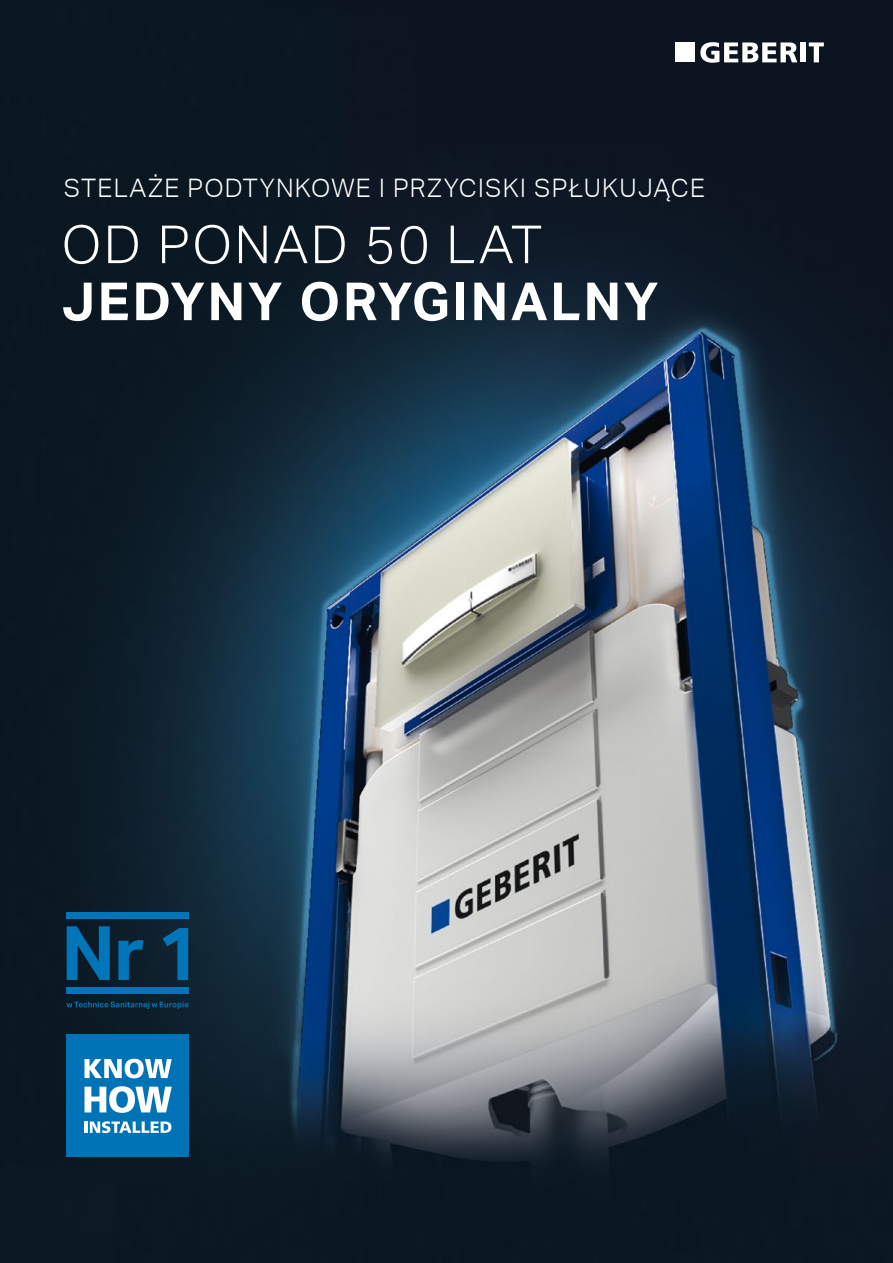
<style>
.page{position:relative;width:893px;height:1263px;background:#fff}
.page>*{position:absolute;margin:0;border:0;box-sizing:border-box;transform-origin:0 0}
.t1{font:700 52.5px "Aktiv Grotesk Geberit";letter-spacing:.05em;color:#fff}
.t2{font:300 52.5px "Aktiv Grotesk Geberit";letter-spacing:.05em;color:#fff}
.t3{font:300 25.5px "Aktiv Grotesk Geberit";letter-spacing:.05em;color:#fff}
</style>
<div class="page">
<img style="left:0;top:0;width:893px;height:1263px">
<svg style="left:700px;top:42px;width:97px;height:21px"></svg>
<div style="left:801px;top:42px;width:5px;height:20px;background:#fff"></div>
<svg style="left:809px;top:42px;width:15px;height:20px"></svg>
<div style="left:675px;top:42px;width:20px;height:20px;background:#fff"></div>
<div style="left:66px;top:1034px;width:123px;height:123px;background:#0072b6"></div>
<svg style="left:84px;top:1059px;width:88px;height:19px"></svg>
<svg style="left:84px;top:1086px;width:88px;height:27px"></svg>
<hr style="left:84px;top:1121px;width:4px;height:12px;background:#fff">
<svg style="left:90px;top:1121px;width:81px;height:12px"></svg>
<svg style="left:67px;top:926px;width:76px;height:54px;background:#05496f"></svg>
<div style="left:66px;top:912px;width:123px;height:6px;background:#0076b8"></div>
<div style="left:66px;top:987px;width:123px;height:6px;background:#0076b8"></div>
<svg style="left:163px;top:928px;width:25px;height:52px"></svg>
<svg style="left:66px;top:1001px;width:123px;height:8px"></svg>
<p class="t3" style="left:64px;top:174px;width:643px">STELAŻE PODTYNKOWE I PRZYCISKI SPŁUKUJĄCE</p>
<h1 class="t2" style="left:62px;top:214px;width:482px">OD PONAD 50 LAT</h1>
<h1 class="t1" style="left:62px;top:271px;width:598px">JEDYNY ORYGINALNY</h1>
</div>
